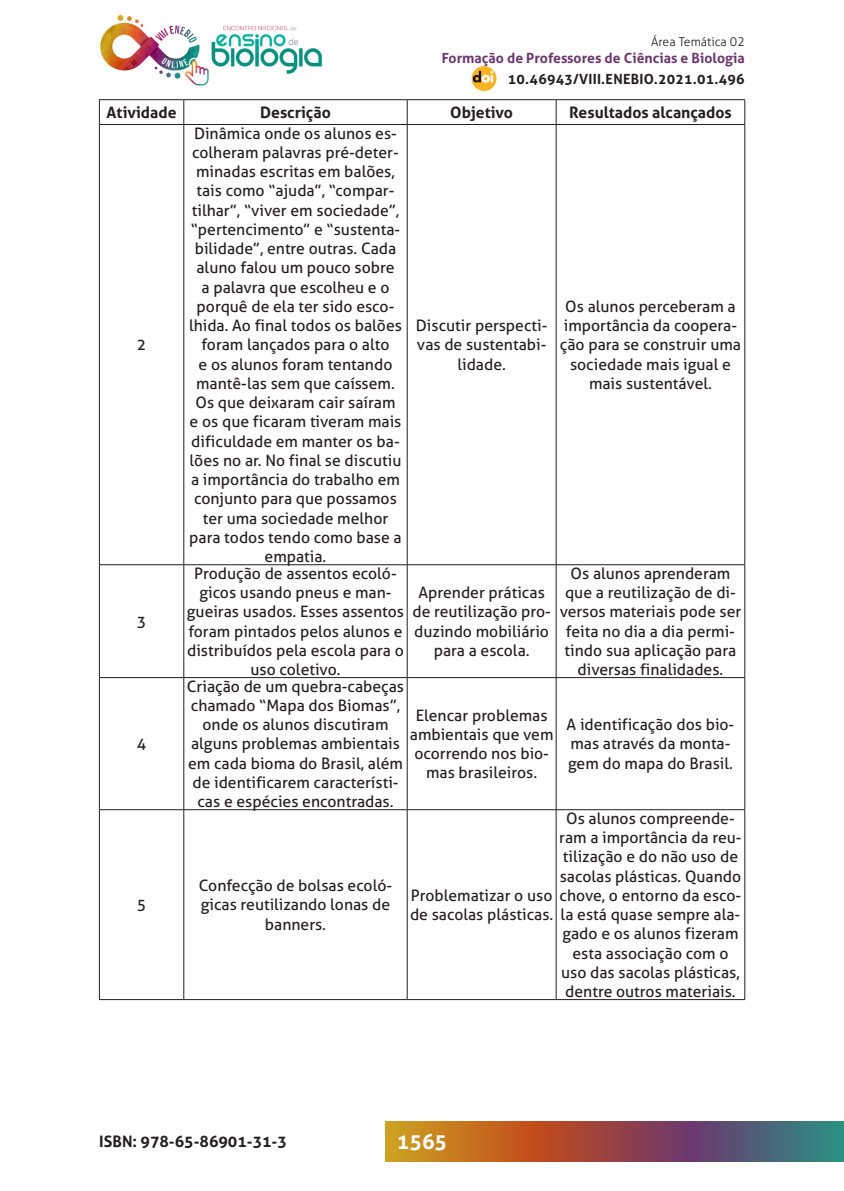
<style>
.page{position:relative;width:844px;height:1191px;background:#fff}
.page>*{position:absolute;margin:0;border:0;box-sizing:border-box;transform-origin:0 0}
.t1{font:700 21px "Aller";color:#fff}
._9_TABELA{font:15.75px/19.2px "Aller";color:#231f20;text-align:center}
._9_TABELA-2{font:700 15.75px "Aller";color:#231f20}
.t2{font:700 14px "Aller";color:#6c376e}
.t3{font:700 14px "Aller";letter-spacing:.02em;color:#231f20}
.t4{font:300 12.25px "Aller";color:#231f20}
</style>
<div class="page">
<img style="left:100px;top:14px;width:109px;height:72px">
<img style="left:211px;top:25px;width:111px;height:49px">
<svg style="left:385px;top:1121px;width:458px;height:40px;background:#8d5e49"></svg>
<div style="left:471px;top:66px;width:25px;height:25px;background:#fbb323;border-radius:50%"></div>
<svg style="left:472px;top:71px;width:21px;height:12px"></svg>
<hr style="left:407px;top:125px;width:1px;height:439px;background:#231f20">
<hr style="left:555px;top:125px;width:1px;height:439px;background:#231f20">
<hr style="left:100px;top:564px;width:84px;height:1px;background:#231f20">
<hr style="left:184px;top:564px;width:223px;height:1px;background:#231f20">
<hr style="left:407px;top:564px;width:149px;height:1px;background:#231f20">
<hr style="left:407px;top:565px;width:1px;height:112px;background:#231f20">
<hr style="left:556px;top:564px;width:188px;height:1px;background:#231f20">
<hr style="left:555px;top:565px;width:1px;height:112px;background:#231f20">
<hr style="left:100px;top:677px;width:84px;height:1px;background:#231f20">
<hr style="left:184px;top:677px;width:223px;height:1px;background:#231f20">
<hr style="left:407px;top:677px;width:149px;height:1px;background:#231f20">
<hr style="left:407px;top:678px;width:1px;height:131px;background:#231f20">
<hr style="left:556px;top:677px;width:188px;height:1px;background:#231f20">
<hr style="left:555px;top:678px;width:1px;height:131px;background:#231f20">
<hr style="left:100px;top:809px;width:84px;height:1px;background:#231f20">
<hr style="left:184px;top:809px;width:223px;height:1px;background:#231f20">
<hr style="left:407px;top:809px;width:149px;height:1px;background:#231f20">
<hr style="left:407px;top:810px;width:1px;height:189px;background:#231f20">
<hr style="left:556px;top:809px;width:188px;height:1px;background:#231f20">
<hr style="left:555px;top:810px;width:1px;height:189px;background:#231f20">
<hr style="left:99px;top:999px;width:85px;height:1px;background:#231f20">
<hr style="left:184px;top:999px;width:223px;height:1px;background:#231f20">
<hr style="left:407px;top:999px;width:149px;height:1px;background:#231f20">
<hr style="left:556px;top:999px;width:188px;height:1px;background:#231f20">
<hr style="left:183px;top:125px;width:1px;height:439px;background:#231f20">
<hr style="left:183px;top:565px;width:1px;height:112px;background:#231f20">
<hr style="left:183px;top:678px;width:1px;height:131px;background:#231f20">
<hr style="left:183px;top:810px;width:1px;height:189px;background:#231f20">
<hr style="left:99px;top:124px;width:1px;height:441px;background:#231f20">
<hr style="left:99px;top:565px;width:1px;height:112px;background:#231f20">
<hr style="left:99px;top:677px;width:1px;height:132px;background:#231f20">
<hr style="left:99px;top:809px;width:1px;height:190px;background:#231f20">
<hr style="left:744px;top:125px;width:1px;height:439px;background:#231f20">
<hr style="left:744px;top:565px;width:1px;height:112px;background:#231f20">
<hr style="left:744px;top:678px;width:1px;height:131px;background:#231f20">
<hr style="left:744px;top:810px;width:1px;height:189px;background:#231f20">
<hr style="left:556px;top:99px;width:188px;height:1px;background:#231f20">
<svg style="left:744px;top:100px;width:1px;height:24px"></svg>
<hr style="left:407px;top:99px;width:149px;height:1px;background:#231f20">
<svg style="left:555px;top:100px;width:1px;height:24px"></svg>
<hr style="left:184px;top:99px;width:223px;height:1px;background:#231f20">
<svg style="left:407px;top:100px;width:1px;height:24px"></svg>
<hr style="left:99px;top:99px;width:85px;height:1px;background:#231f20">
<svg style="left:99px;top:100px;width:1px;height:24px"></svg>
<svg style="left:183px;top:100px;width:1px;height:24px"></svg>
<hr style="left:184px;top:124px;width:223px;height:1px;background:#231f20">
<hr style="left:100px;top:124px;width:84px;height:1px;background:#231f20">
<hr style="left:407px;top:124px;width:149px;height:1px;background:#231f20">
<hr style="left:556px;top:124px;width:188px;height:1px;background:#231f20">
<p class="t4" style="left:651px;top:34px;width:95px">Área Temática 02</p>
<p class="t2" style="left:441px;top:49px;width:304px">Formação de Professores de Ciências e Biologia</p>
<p class="t3" style="left:508px;top:70px;width:238px">10.46943/VIII.ENEBIO.2021.01.496</p>
<p class="_9_TABELA-2" style="left:107px;top:103px;width:71px">Atividade</p>
<p class="_9_TABELA-2" style="left:260px;top:103px;width:72px">Descrição</p>
<p class="_9_TABELA-2" style="left:450px;top:103px;width:64px">Objetivo</p>
<p class="_9_TABELA-2" style="left:569px;top:103px;width:164px">Resultados alcançados</p>
<p class="_9_TABELA" style="left:137px;top:335px;width:11px">2</p>
<p class="_9_TABELA" style="left:137px;top:611px;width:11px">3</p>
<p class="_9_TABELA" style="left:137px;top:734px;width:11px">4</p>
<p class="_9_TABELA" style="left:137px;top:895px;width:11px">5</p>
<p class="_9_TABELA" style="left:189px;top:123px;width:214px">Dinâmica onde os alunos es&shy;colheram palavras pré-deter&shy;minadas escritas em balões, tais como “ajuda”, “compar&shy;tilhar”, “viver em sociedade”, “pertencimento” e “sustenta&shy;bilidade”, entre outras. Cada aluno falou um pouco sobre<br>a palavra que escolheu e o porquê de ela ter sido esco&shy;lhida. Ao final todos os balões foram lançados para o alto<br>e os alunos foram tentando mantê-las sem que caíssem.<br>Os que deixaram cair saíram<br>e os que ficaram tiveram mais dificuldade em manter os ba&shy;lões no ar. No final se discutiu a importância do trabalho em conjunto para que possamos ter uma sociedade melhor para todos tendo como base a empatia.</p>
<p class="_9_TABELA" style="left:187px;top:563px;width:218px">Produção de assentos ecoló&shy;gicos usando pneus e man&shy;gueiras usados. Esses assentos foram pintados pelos alunos e distribuídos pela escola para o uso coletivo.</p>
<p class="_9_TABELA" style="left:416px;top:316px;width:133px">Discutir perspecti&shy;vas de sustentabi&shy;lidade.</p>
<p class="_9_TABELA" style="left:559px;top:297px;width:183px">Os alunos perceberam a importância da coopera&shy;ção para se construir uma sociedade mais igual e mais sustentável.</p>
<p class="_9_TABELA" style="left:412px;top:583px;width:140px">Aprender práticas de reutilização pro&shy;duzindo mobiliário para a escola.</p>
<p class="_9_TABELA" style="left:559px;top:563px;width:183px">Os alunos aprenderam que a reutilização de di&shy;versos materiais pode ser feita no dia a dia permi&shy;tindo sua aplicação para diversas finalidades.</p>
<p class="_9_TABELA" style="left:187px;top:676px;width:219px">Criação de um quebra-cabeças chamado “Mapa dos Biomas”, onde os alunos discutiram alguns problemas ambientais em cada bioma do Brasil, além de identificarem característi&shy;cas e espécies encontradas.</p>
<p class="_9_TABELA" style="left:410px;top:705px;width:145px">Elencar problemas ambientais que vem ocorrendo nos bio&shy;mas brasileiros.</p>
<p class="_9_TABELA" style="left:566px;top:715px;width:169px;text-align:left">A identificação dos bio&shy;mas através da monta&shy;gem do mapa do Brasil.</p>
<p class="_9_TABELA" style="left:559px;top:808px;width:184px">Os alunos compreende&shy;ram a importância da reu&shy;tilização e do não uso de sacolas plásticas. Quando chove, o entorno da esco&shy;la está quase sempre ala&shy;gado e os alunos fizeram esta associação com o uso das sacolas plásticas, dentre outros materiais.</p>
<p class="_9_TABELA" style="left:199px;top:876px;width:195px">Confecção de bolsas ecoló&shy;gicas reutilizando lonas de banners.</p>
<p class="_9_TABELA" style="left:410px;top:885px;width:145px;text-align:left">Problematizar o uso de sacolas plásticas.</p>
<p class="_9_TABELA-2" style="left:99px;top:1131px;width:189px">ISBN: 978-65-86901-31-3</p>
<h1 class="t1" style="left:396px;top:1128px;width:52px">1565</h1>
</div>
